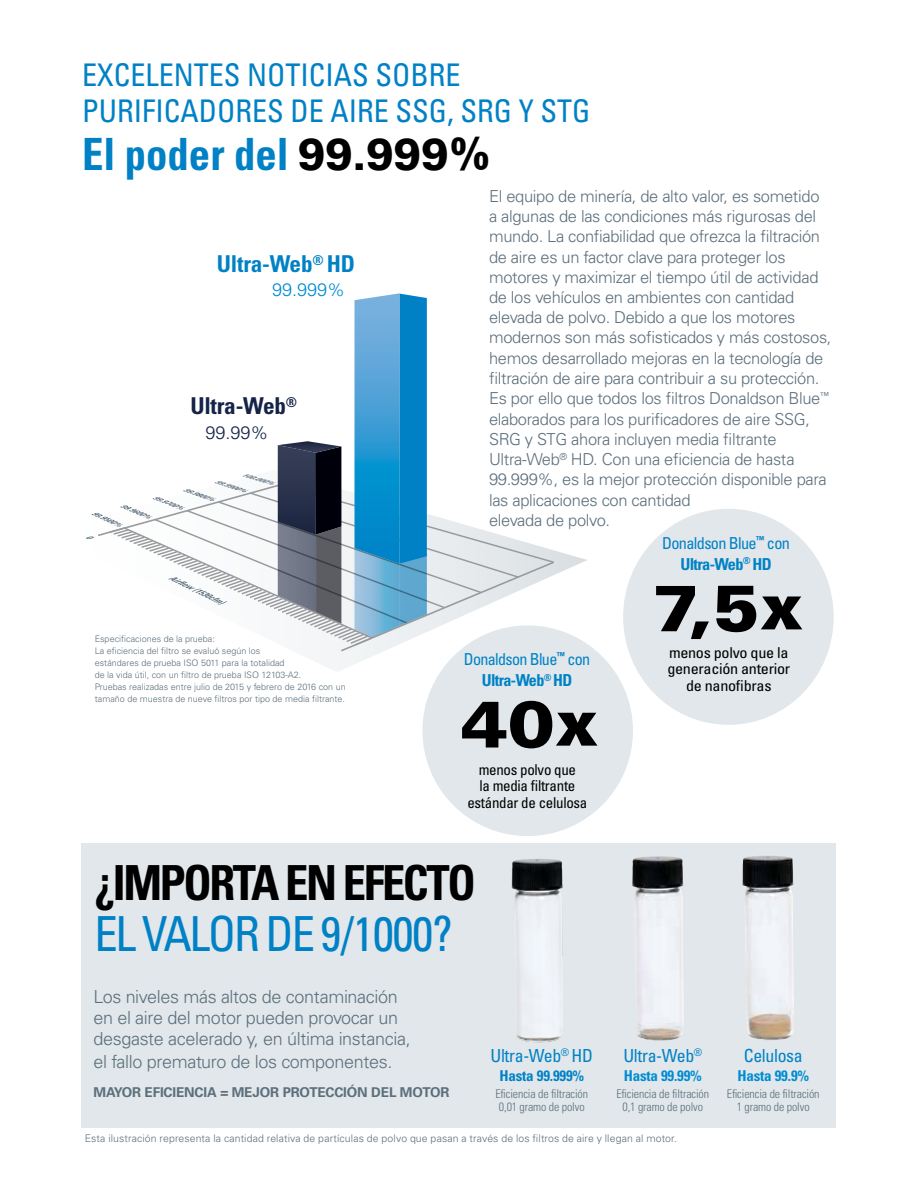
<style>
.page{position:relative;width:918px;height:1188px;background:#fff}
.page>*{position:absolute;margin:0;border:0;box-sizing:border-box;transform-origin:0 0}
.t1{font:900 65.55px "Univers LT Std";color:#000;scale:1.08 1}
.t2{font:700 condensed 48.3px "Univers LT Std";letter-spacing:-.05em;color:#000;scale:.96 1}
.t3{font:condensed 48.3px "Univers LT Std";letter-spacing:-.05em;color:#0081c6;scale:.96 1}
.t4{font:700 condensed 44.4px "Univers LT Std";color:#0081c6;scale:.96 1}
.t5{font:condensed 31.2px/36px "Univers LT Std";color:#0081c6;scale:.96 1}
.t6{font:700 condensed 23.25px "Univers LT Std";letter-spacing:-.01em;color:#0081c6}
.t7{font:700 condensed 23.25px "Univers LT Std";letter-spacing:-.01em;color:#142448}
.t8{font:300 18px/21.5px "Univers LT Std";letter-spacing:-.02em;color:#5c6f7c}
.t9{font:condensed 18px "Univers LT Std";letter-spacing:-.02em;color:#0081c6}
.t10{font:300 18px "Univers LT Std";color:#008cd2}
.t11{font:300 18px "Univers LT Std";color:#142448}
.t12{font:300 16.5px/20.2px "Univers LT Std";letter-spacing:-.02em;color:#5c6f7c}
.t13{font:condensed 16.5px/21.3px "Univers LT Std";letter-spacing:-.04em;color:#0081c6;text-align:center}
.t14{font:condensed 15px/16.5px "Univers LT Std";letter-spacing:-.02em;color:#000;text-align:center}
.t15{font:condensed 15px/16.5px "Univers LT Std";letter-spacing:-.02em;color:#000;text-align:center;scale:1.08 1}
.t16{font:700 condensed 15px "Univers LT Std";letter-spacing:-.01em;color:#008cd2}
.t17{font:700 condensed 15px "Univers LT Std";letter-spacing:-.01em;color:#0081c6}
.t18{font:700 13.5px "Univers LT Std";letter-spacing:-.01em;color:#5c6f7c}
.t19{font:300 condensed 12px/13.5px "Univers LT Std";letter-spacing:-.01em;color:#5c6f7c;text-align:center}
.t20{font:300 10.5px "Univers LT Std";letter-spacing:.01em;color:#5c6f7c}
.t21{font:300 9px/12px "Univers LT Std";color:#5c6f7c}
.s1{font-weight:900;font-stretch:normal;color:#000}
.s2{font-weight:700}
</style>
<div class="page">
<div style="left:623px;top:509px;width:211px;height:216px;background:#e1e7ea;border-radius:50%"></div>
<svg style="left:302px;top:551px;width:285px;height:121px"></svg>
<svg style="left:86px;top:293px;width:470px;height:360px"></svg>
<div style="left:422px;top:625px;width:211px;height:211px;background:#e1e7ea;border-radius:50%"></div>
<div style="left:81px;top:843px;width:755px;height:285px;background:#e1e7ea"></div>
<img style="left:632px;top:856px;width:52px;height:185px">
<img style="left:742px;top:856px;width:52px;height:184px">
<img style="left:511px;top:859px;width:52px;height:184px">
<h3 class="t5" style="left:82px;top:56px;width:531px">EXCELENTES NOTICIAS SOBRE<br>PURIFICADORES DE AIRE SSG, SRG Y STG</h3>
<h3 class="t4" style="left:82px;top:127px;width:426px">El poder del <span class="s1">99.999%</span></h3>
<p class="t12" style="left:489px;top:186px;width:344px">El equipo de minería, de alto valor, es sometido a algunas de las condiciones más rigurosas del mundo. La confiabilidad que ofrezca la filtración de aire es un factor clave para proteger los motores y maximizar el tiempo útil de actividad de los vehículos en ambientes con cantidad elevada de polvo. Debido a que los motores modernos son más sofisticados y más costosos, hemos desarrollado mejoras en la tecnología de filtración de aire para contribuir a su protección.<br>Es por ello que todos los filtros Donaldson Blue<sup>™ </sup>elaborados para los purificadores de aire SSG, SRG y STG ahora incluyen media filtrante Ultra-Web<sup>®</sup> HD. Con una eficiencia de hasta 99.999%, es la mejor protección disponible para las aplicaciones con cantidad<br>elevada de polvo.</p>
<p class="t13" style="left:662px;top:532px;width:129px">Donaldson Blue<sup>™</sup> con<br><span class="s2">Ultra-Web</span><sup>®</sup> <span class="s2">HD</span></p>
<h1 class="t1" style="left:653px;top:567px;width:141px">7,5x</h1>
<p class="t15" style="left:667px;top:644px;width:115px">menos polvo que la generación anterior de nanofibras</p>
<h3 class="t6" style="left:217px;top:250px;width:140px">Ultra-Web<sup>®</sup> HD</h3>
<p class="t10" style="left:272px;top:279px;width:75px">99.999%</p>
<h3 class="t7" style="left:190px;top:392px;width:108px">Ultra-Web<sup>®</sup></h3>
<p class="t11" style="left:206px;top:422px;width:65px">99.99%</p>
<p class="t21" style="left:95px;top:633px;width:253px">Especificaciones de la prueba:<br>La eficiencia del filtro se evaluó según los<br>estándares de prueba ISO 5011 para la totalidad<br>de la vida útil, con un filtro de prueba ISO 12103-A2.<br>Pruebas realizadas entre julio de 2015 y febrero de 2016 con un tamaño de muestra de nueve filtros por tipo de media filtrante.</p>
<p class="t13" style="left:464px;top:648px;width:128px">Donaldson Blue<sup>™</sup> con<br><span class="s2">Ultra-Web</span><sup>®</sup> <span class="s2">HD</span></p>
<h1 class="t1" style="left:461px;top:683px;width:129px">40x</h1>
<p class="t14" style="left:467px;top:761px;width:122px">menos polvo que<br>la media filtrante estándar de celulosa</p>
<h2 class="t2" style="left:95px;top:853px;width:399px">¿IMPORTA EN EFECTO</h2>
<h2 class="t3" style="left:95px;top:903px;width:375px">EL VALOR DE 9/1000?</h2>
<p class="t8" style="left:93px;top:986px;width:319px">Los niveles más altos de contaminación en el aire del motor pueden provocar un desgaste acelerado y, en última instancia, el fallo prematuro de los componentes.</p>
<p class="t18" style="left:93px;top:1084px;width:357px">MAYOR EFICIENCIA = MEJOR PROTECCIÓN DEL MOTOR</p>
<p class="t9" style="left:490px;top:1044px;width:104px">Ultra-Web<sup>®</sup> HD</p>
<p class="t9" style="left:623px;top:1044px;width:80px">Ultra-Web<sup>®</sup></p>
<p class="t9" style="left:744px;top:1044px;width:60px">Celulosa</p>
<p class="t17" style="left:499px;top:1067px;width:86px">Hasta 99.999%</p>
<p class="t19" style="left:495px;top:1087px;width:94px;text-align:left">Eficiencia de filtración<br>0,01 gramo de polvo</p>
<p class="t16" style="left:624px;top:1067px;width:80px">Hasta 99.99%</p>
<p class="t19" style="left:616px;top:1087px;width:94px">Eficiencia de filtración<br>0,1 gramo de polvo</p>
<p class="t16" style="left:737px;top:1067px;width:73px">Hasta 99.9%</p>
<p class="t19" style="left:727px;top:1087px;width:94px">Eficiencia de filtración<br>1 gramo de polvo</p>
<p class="t20" style="left:85px;top:1132px;width:594px">Esta ilustración representa la cantidad relativa de partículas de polvo que pasan a través de los filtros de aire y llegan al motor.</p>
</div>
